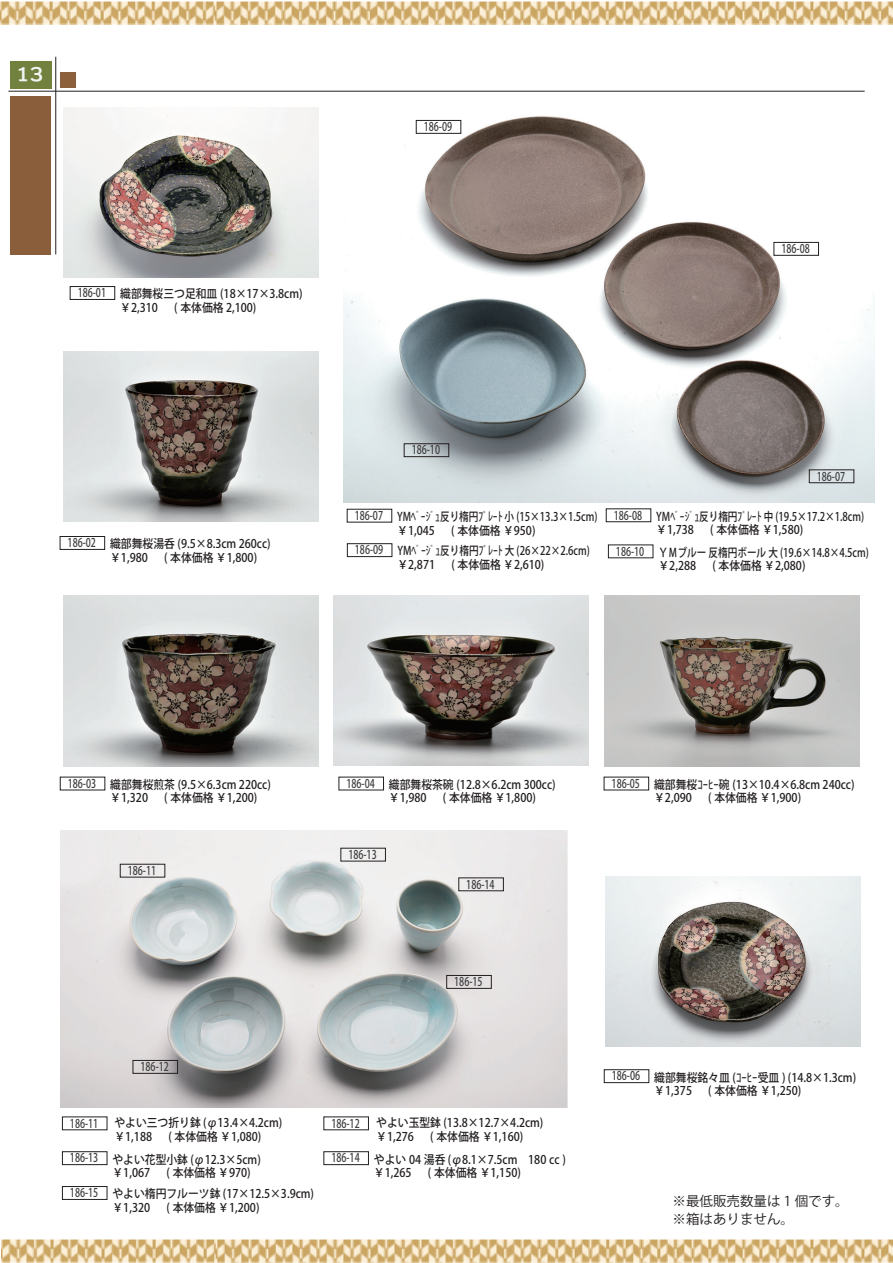
<style>
.page{position:relative;width:893px;height:1263px;background:#fff}
.page>*{position:absolute;margin:0;border:0;box-sizing:border-box;transform-origin:0 0}
.t1{font:18px "C4 Universal Line DSP E";color:#f2f3f4}
.t2{font:13.5px/18px "Koz Go Pr 6 N";color:#231f20}
.t3{font:500 12px/13.5px "Koz Go Pr 6 N";color:#231f20;scale:.9 1}
.t4{font:500 12px/13.5px "Koz Go Pr 6 N";color:#231f20;scale:.8 1}
.t5{font:500 12px "Koz Go Pr 6 N";color:#3e3e3f;scale:.75 1}
</style>
<div class="page">
<img style="left:1px;top:1px;width:891px;height:23px">
<hr style="left:8px;top:91px;width:857px;height:1px;background:#231f20">
<hr style="left:56px;top:57px;width:1px;height:197px;background:#231f20">
<div style="left:10px;top:96px;width:41px;height:158px;background:#8a5d3b"></div>
<div style="left:60px;top:72px;width:16px;height:16px;background:#8d603c"></div>
<div style="left:10px;top:61px;width:41px;height:27px;background:#73813e"></div>
<img style="left:1px;top:1239px;width:891px;height:24px">
<img style="left:63px;top:107px;width:256px;height:170px">
<img style="left:63px;top:351px;width:256px;height:170px">
<img style="left:63px;top:596px;width:256px;height:170px">
<img style="left:334px;top:596px;width:255px;height:169px">
<img style="left:604px;top:596px;width:255px;height:170px">
<img style="left:605px;top:876px;width:256px;height:170px">
<img style="left:343px;top:116px;width:531px;height:386px">
<img style="left:61px;top:831px;width:507px;height:276px">
<div style="left:70px;top:286px;width:45px;height:14px;border:1px solid #231f20"></div>
<div style="left:60px;top:536px;width:45px;height:14px;border:1px solid #231f20"></div>
<div style="left:347px;top:543px;width:45px;height:14px;border:1px solid #231f20"></div>
<div style="left:606px;top:509px;width:45px;height:13px;border:1px solid #231f20"></div>
<div style="left:62px;top:1151px;width:45px;height:14px;border:1px solid #231f20"></div>
<div style="left:62px;top:1186px;width:45px;height:13px;border:1px solid #231f20"></div>
<div style="left:324px;top:1151px;width:45px;height:14px;border:1px solid #231f20"></div>
<div style="left:604px;top:1069px;width:45px;height:14px;border:1px solid #231f20"></div>
<div style="left:809px;top:470px;width:45px;height:13px;border:1px solid #231f20"></div>
<div style="left:404px;top:444px;width:45px;height:13px;border:1px solid #231f20"></div>
<div style="left:416px;top:120px;width:45px;height:13px;border:1px solid #231f20"></div>
<div style="left:774px;top:242px;width:45px;height:13px;border:1px solid #231f20"></div>
<div style="left:120px;top:864px;width:45px;height:13px;border:1px solid #231f20"></div>
<div style="left:133px;top:1060px;width:45px;height:13px;border:1px solid #231f20"></div>
<div style="left:447px;top:975px;width:44px;height:13px;border:1px solid #231f20"></div>
<h1 class="t1" style="left:16px;top:65px;width:29px">13</h1>
<p class="t5" style="left:78px;top:286px;width:39px">186-01</p>
<p class="t3" style="left:120px;top:287px;width:204px">織部舞桜三つ足和皿 (18×17×3.8cm)￥2,310</p>
<p class="t3" style="left:174px;top:301px;width:93px">( 本体価格 2,100)</p>
<p class="t5" style="left:68px;top:536px;width:39px">186-02</p>
<p class="t3" style="left:110px;top:537px;width:180px">織部舞桜湯呑 (9.5×8.3cm 260cc)￥1,980</p>
<p class="t3" style="left:164px;top:551px;width:105px">( 本体価格 ￥1,800)</p>
<p class="t5" style="left:424px;top:120px;width:39px">186-09</p>
<p class="t5" style="left:781px;top:242px;width:39px">186-08</p>
<p class="t5" style="left:412px;top:443px;width:39px">186-10</p>
<p class="t5" style="left:355px;top:509px;width:39px">186-07</p>
<p class="t5" style="left:355px;top:543px;width:39px">186-09</p>
<p class="t4" style="left:397px;top:510px;width:252px">YMﾍﾞｰｼﾞｭ反り楕円ﾌﾟﾚｰﾄ 小 (15×13.3×1.5cm)￥1,045</p>
<p class="t3" style="left:451px;top:524px;width:95px">( 本体価格 ￥950)</p>
<p class="t4" style="left:397px;top:545px;width:242px">YMﾍﾞｰｼﾞｭ反り楕円ﾌﾟﾚｰﾄ 大 (26×22×2.6cm)￥2,871</p>
<p class="t3" style="left:451px;top:558px;width:105px">( 本体価格 ￥2,610)</p>
<p class="t5" style="left:614px;top:508px;width:39px">186-08</p>
<p class="t5" style="left:616px;top:544px;width:39px">186-10</p>
<p class="t5" style="left:817px;top:469px;width:39px">186-07</p>
<p class="t4" style="left:656px;top:510px;width:261px">YMﾍﾞｰｼﾞｭ反り楕円ﾌﾟﾚｰﾄ 中 (19.5×17.2×1.8cm)￥1,738</p>
<p class="t3" style="left:710px;top:523px;width:105px">( 本体価格 ￥1,580)</p>
<p class="t4" style="left:658px;top:546px;width:265px">ＹＭブルー 反楕円ボール 大 (19.6×14.8×4.5cm)￥2,288</p>
<p class="t3" style="left:712px;top:559px;width:105px">( 本体価格 ￥2,080)</p>
<p class="t5" style="left:68px;top:777px;width:39px">186-03</p>
<p class="t3" style="left:389px;top:778px;width:187px">織部舞桜茶碗 (12.8×6.2cm 300cc)￥1,980</p>
<p class="t5" style="left:346px;top:777px;width:39px">186-04</p>
<p class="t3" style="left:654px;top:778px;width:224px">織部舞桜ｺｰﾋｰ碗 (13×10.4×6.8cm 240cc)￥2,090</p>
<p class="t5" style="left:612px;top:777px;width:39px">186-05</p>
<p class="t3" style="left:110px;top:778px;width:180px">織部舞桜煎茶 (9.5×6.3cm 220cc)￥1,320</p>
<p class="t3" style="left:164px;top:791px;width:105px">( 本体価格 ￥1,200)</p>
<p class="t3" style="left:443px;top:791px;width:105px">( 本体価格 ￥1,800)</p>
<p class="t3" style="left:708px;top:791px;width:105px">( 本体価格 ￥1,900)</p>
<p class="t5" style="left:348px;top:848px;width:39px">186-13</p>
<p class="t5" style="left:128px;top:864px;width:39px">186-11</p>
<p class="t5" style="left:466px;top:877px;width:39px">186-14</p>
<p class="t5" style="left:454px;top:975px;width:39px">186-15</p>
<p class="t5" style="left:140px;top:1060px;width:39px">186-12</p>
<p class="t5" style="left:612px;top:1069px;width:39px">186-06</p>
<p class="t3" style="left:654px;top:1070px;width:226px">織部舞桜銘々皿 (ｺｰﾋｰ受皿 ) (14.8×1.3cm)￥1,375</p>
<p class="t3" style="left:708px;top:1084px;width:105px">( 本体価格 ￥1,250)</p>
<p class="t5" style="left:70px;top:1116px;width:39px">186-11</p>
<p class="t3" style="left:114px;top:1116px;width:188px">やよい三つ折り鉢 (φ13.4×4.2cm)￥1,188</p>
<p class="t3" style="left:168px;top:1130px;width:105px">( 本体価格 ￥1,080)</p>
<p class="t5" style="left:331px;top:1116px;width:39px">186-12</p>
<p class="t3" style="left:376px;top:1116px;width:187px">やよい玉型鉢 (13.8×12.7×4.2cm)￥1,276</p>
<p class="t3" style="left:430px;top:1130px;width:105px">( 本体価格 ￥1,160)</p>
<p class="t5" style="left:70px;top:1151px;width:39px">186-13</p>
<p class="t3" style="left:112px;top:1152px;width:166px">やよい花型小鉢 (φ12.3×5cm)￥1,067</p>
<p class="t3" style="left:166px;top:1166px;width:95px">( 本体価格 ￥970)</p>
<p class="t5" style="left:331px;top:1151px;width:39px">186-14</p>
<p class="t3" style="left:374px;top:1152px;width:215px">やよい 04 湯呑 (φ8.1×7.5cm　180 ㏄ )￥1,265</p>
<p class="t3" style="left:428px;top:1166px;width:105px">( 本体価格 ￥1,150)</p>
<p class="t5" style="left:70px;top:1186px;width:39px">186-15</p>
<p class="t3" style="left:112px;top:1187px;width:226px">やよい楕円フルーツ鉢 (17×12.5×3.9cm)￥1,320</p>
<p class="t3" style="left:166px;top:1201px;width:105px">( 本体価格 ￥1,200)</p>
<p class="t2" style="left:672px;top:1192px;width:178px">※最低販売数量は 1 個です。※箱はありません。</p>
</div>
